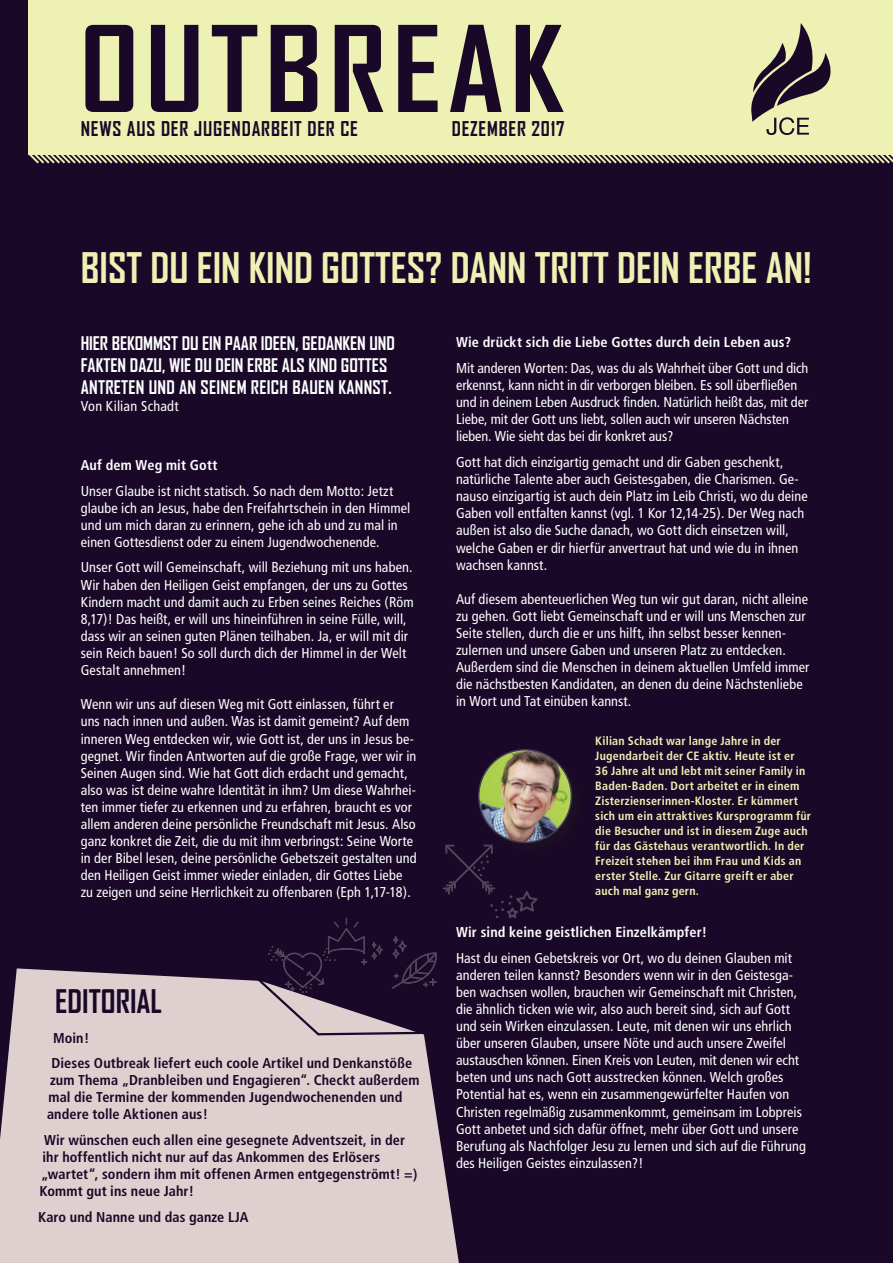
<style>
.page{position:relative;width:893px;height:1263px;background:#190827}
.page>*{position:absolute;margin:0;border:0;box-sizing:border-box;transform-origin:0 0}
.t1{font:700 114px "Agency FB";letter-spacing:.05em;color:#190827;scale:1.09 1}
.t2{font:700 40.35px "Agency FB";color:#eef1b4}
.t3{font:700 31.05px "Agency FB";color:#190827}
.t4{font:700 19.5px "Agency FB";letter-spacing:.04em;color:#190827}
.t5{font:700 18px/21.6px "Agency FB";color:#fff}
.t6{font:condensed 14.25px/17.1px "Frutiger";letter-spacing:.005em;color:#fff}
.t7{font:700 condensed 14.25px/17.1px "Frutiger";letter-spacing:.005em;color:#190827}
.t8{font:700 condensed 14.25px "Frutiger";letter-spacing:.01em;color:#fff}
.t9{font:700 condensed 12px/15px "Frutiger";letter-spacing:.015em;color:#eef1b4}
</style>
<div class="page">
<div style="left:28px;top:0;width:865px;height:154px;background:#eef1b4"></div>
<svg style="left:28px;top:154px;width:865px;height:10px"></svg>
<div style="left:0;top:968px;width:459px;height:295px;background:#ded0cf"></div>
<svg style="left:751px;top:23px;width:80px;height:112px"></svg>
<div style="left:477px;top:748px;width:108px;height:108px;background:#231f20;opacity:.33"></div>
<img style="left:479px;top:750px;width:92px;height:92px;border-radius:46px">
<div style="left:478px;top:749px;width:94px;height:94px;border:2px solid #463c51;border-radius:50%"></div>
<img style="left:0;top:734px;width:1px;height:256px">
<svg style="left:251px;top:845px;width:287px;height:191px"></svg>
<h1 class="t1" style="left:80px;top:-2px;width:445px">OUTBREAK</h1>
<h3 class="t4" style="left:81px;top:117px;width:279px">NEWS AUS DER JUGENDARBEIT DER CE</h3>
<h3 class="t4" style="left:452px;top:117px;width:114px">DEZEMBER 2017</h3>
<h2 class="t2" style="left:81px;top:243px;width:733px">BIST DU EIN KIND GOTTES? DANN TRITT DEIN ERBE AN!</h2>
<p class="t5" style="left:81px;top:332px;width:316px">HIER BEKOMMST DU EIN PAAR IDEEN, GEDANKEN UND<br>FAKTEN DAZU, WIE DU DEIN ERBE ALS KIND GOTTES<br>ANTRETEN UND AN SEINEM REICH BAUEN KANNST.</p>
<p class="t6" style="left:81px;top:397px;width:99px">Von Kilian Schadt</p>
<p class="t8" style="left:81px;top:457px;width:138px">Auf dem Weg mit Gott</p>
<p class="t6" style="left:81px;top:482px;width:331px">Unser Glaube ist nicht statisch. So nach dem Motto: Jetzt glaube ich an Jesus, habe den Freifahrtschein in den Himmel und um mich daran zu erinnern, gehe ich ab und zu mal in einen Gottesdienst oder zu einem Jugendwochenende.</p>
<p class="t6" style="left:81px;top:559px;width:334px">Unser Gott will Gemeinschaft, will Beziehung mit uns haben.<br>Wir haben den Heiligen Geist empfangen, der uns zu Gottes Kindern macht und damit auch zu Erben seines Reiches (Röm 8,17)! Das heißt, er will uns hineinführen in seine Fülle, will, dass wir an seinen guten Plänen teilhaben. Ja, er will mit dir sein Reich bauen! So soll durch dich der Himmel in der Welt Gestalt annehmen!</p>
<p class="t6" style="left:81px;top:696px;width:337px">Wenn wir uns auf diesen Weg mit Gott einlassen, führt er uns nach innen und außen. Was ist damit gemeint? Auf dem inneren Weg entdecken wir, wie Gott ist, der uns in Jesus be&shy;gegnet. Wir finden Antworten auf die große Frage, wer wir in Seinen Augen sind. Wie hat Gott dich erdacht und gemacht, also was ist deine wahre Identität in ihm? Um diese Wahrhei&shy;ten immer tiefer zu erkennen und zu erfahren, braucht es vor allem anderen deine persönliche Freundschaft mit Jesus. Also ganz konkret die Zeit, die du mit ihm verbringst: Seine Worte in der Bibel lesen, deine persönliche Gebetszeit gestalten und den Heiligen Geist immer wieder einladen, dir Gottes Liebe zu zeigen und seine Herrlichkeit zu offenbaren (Eph 1,17-18).</p>
<h3 class="t3" style="left:55px;top:982px;width:108px">EDITORIAL</h3>
<p class="t7" style="left:52px;top:1025px;width:362px;line-height:25.7px">Moin!<br>Dieses Outbreak liefert euch coole Artikel und Denkanstöße</p>
<p class="t7" style="left:47px;top:1072px;width:374px">zum Thema „Dranbleiben und Engagieren“. Checkt außerdem mal die Termine der kommenden Jugendwochenenden und andere tolle Aktionen aus!</p>
<p class="t7" style="left:40px;top:1131px;width:379px;text-indent:4px">Wir wünschen euch allen eine gesegnete Adventszeit, in der ihr hoffentlich nicht nur auf das Ankommen des Erlösers „wartet“, sondern ihm mit offenen Armen entgegenströmt! =)<br>Kommt gut ins neue Jahr!</p>
<p class="t7" style="left:38px;top:1208px;width:212px">Karo und Nanne und das ganze LJA</p>
<p class="t8" style="left:456px;top:334px;width:337px">Wie drückt sich die Liebe Gottes durch dein Leben aus?</p>
<p class="t6" style="left:456px;top:360px;width:354px">Mit anderen Worten: Das, was du als Wahrheit über Gott und dich erkennst, kann nicht in dir verborgen bleiben. Es soll überfließen und in deinem Leben Ausdruck finden. Natürlich heißt das, mit der Liebe, mit der Gott uns liebt, sollen auch wir unseren Nächsten lieben. Wie sieht das bei dir konkret aus?</p>
<p class="t6" style="left:456px;top:454px;width:353px">Gott hat dich einzigartig gemacht und dir Gaben geschenkt, natürliche Talente aber auch Geistesgaben, die Charismen. Ge&shy;nauso einzigartig ist auch dein Platz im Leib Christi, wo du deine Gaben voll entfalten kannst (vgl. 1 Kor 12,14-25). Der Weg nach außen ist also die Suche danach, wo Gott dich einsetzen will, welche Gaben er dir hierfür anvertraut hat und wie du in ihnen wachsen kannst.</p>
<p class="t6" style="left:456px;top:590px;width:355px">Auf diesem abenteuerlichen Weg tun wir gut daran, nicht alleine zu gehen. Gott liebt Gemeinschaft und er will uns Menschen zur Seite stellen, durch die er uns hilft, ihn selbst besser kennen&shy;zulernen und unsere Gaben und unseren Platz zu entdecken.<br>Außerdem sind die Menschen in deinem aktuellen Umfeld immer die nächstbesten Kandidaten, an denen du deine Nächstenliebe in Wort und Tat einüben kannst.</p>
<p class="t9" style="left:595px;top:733px;width:217px">Kilian Schadt war lange Jahre in der Jugendarbeit der CE aktiv. Heute ist er<br>36 Jahre alt und lebt mit seiner Family in Baden-Baden. Dort arbeitet er in einem Zisterzienserinnen-Kloster. Er kümmert sich um ein attraktives Kursprogramm für die Besucher und ist in diesem Zuge auch für das Gästehaus verantwortlich. In der Freizeit stehen bei ihm Frau und Kids an erster Stelle. Zur Gitarre greift er aber auch mal ganz gern.</p>
<p class="t8" style="left:456px;top:924px;width:253px">Wir sind keine geistlichen Einzelkämpfer!</p>
<p class="t6" style="left:456px;top:949px;width:351px">Hast du einen Gebetskreis vor Ort, wo du deinen Glauben mit anderen teilen kannst? Besonders wenn wir in den Geistesga&shy;ben wachsen wollen, brauchen wir Gemeinschaft mit Christen, die ähnlich ticken wie wir, also auch bereit sind, sich auf Gott und sein Wirken einzulassen. Leute, mit denen wir uns ehrlich über unseren Glauben, unsere Nöte und auch unsere Zweifel austauschen können. Einen Kreis von Leuten, mit denen wir echt beten und uns nach Gott ausstrecken können. Welch großes Potential hat es, wenn ein zusammengewürfelter Haufen von Christen regelmäßig zusammenkommt, gemeinsam im Lobpreis Gott anbetet und sich dafür öffnet, mehr über Gott und unsere Berufung als Nachfolger Jesu zu lernen und sich auf die Führung des Heiligen Geistes einzulassen?!</p>
</div>
